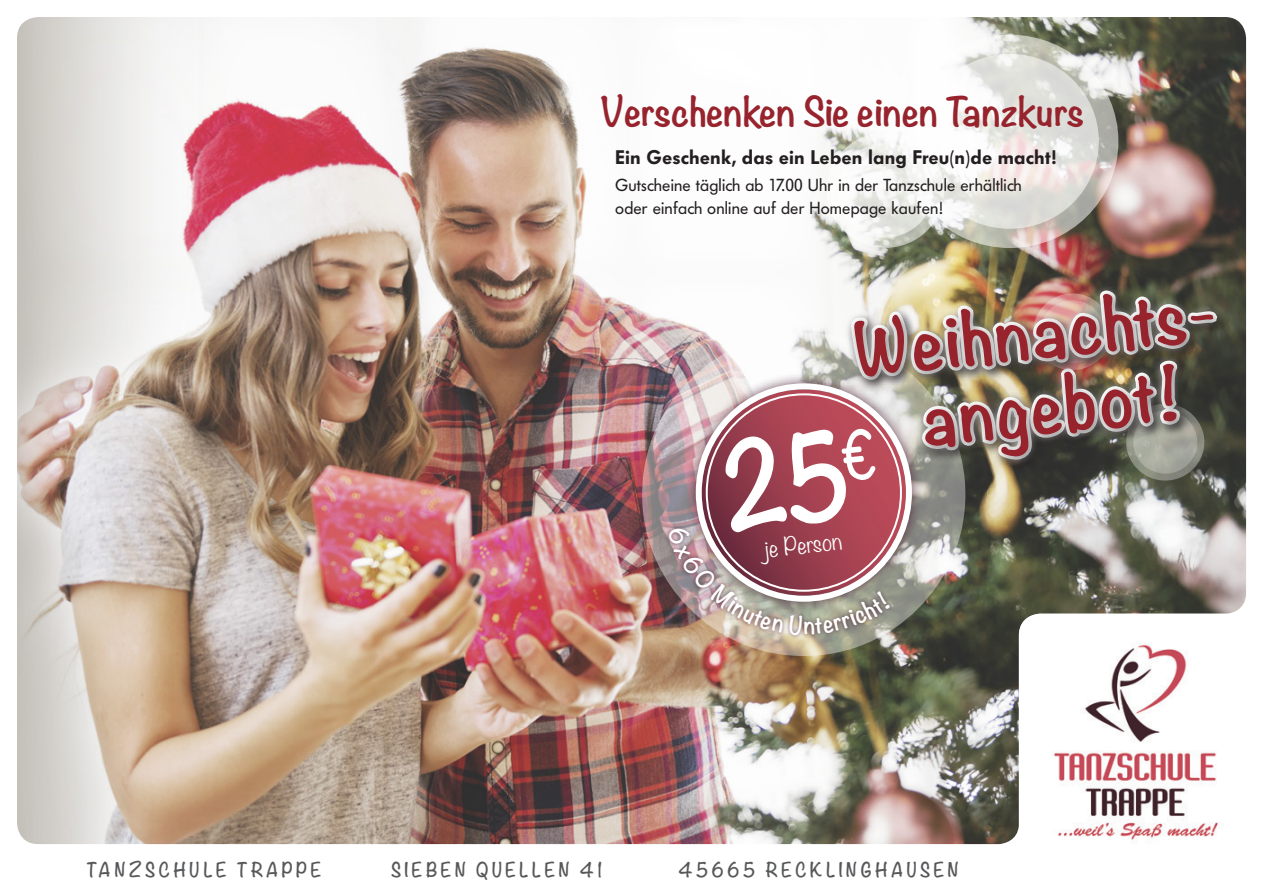
<style>
.page{position:relative;width:1263px;height:893px;background:#fff}
.page>*{position:absolute;margin:0;border:0;box-sizing:border-box;transform-origin:0 0}
.t1{font:700 66.75px/75.6px "Noteworthy";color:#97232d;text-align:center}
.t2{font:700 36px "Noteworthy";color:#97232d}
.t3{font:300 21.45px "Noteworthy";color:#fff}
.t4{font:600 19.5px "Futura BQ";letter-spacing:.01em;color:#231f20}
.t5{font:700 18px "Noteworthy";letter-spacing:.2em;color:#57585a;scale:.9 1}
.t6{font:17.25px/22.5px "Futura BQ";letter-spacing:.01em;color:#231f20}
</style>
<div class="page">
<img style="left:17px;top:17px;width:1229px;height:827px">
<svg style="left:1234px;top:614px;width:12px;height:230px"></svg>
<img style="left:1182px;top:614px;width:52px;height:230px">
<svg style="left:642px;top:333px;width:323px;height:323px;background:#af9d95"></svg>
<div style="left:664px;top:525px;width:230px;height:114px;background:#42142a;opacity:.75"></div>
<svg style="left:901px;top:35px;width:217px;height:213px"></svg>
<svg style="left:921px;top:54px;width:178px;height:175px"></svg>
<div style="left:827px;top:133px;width:117px;height:115px;background:#fff;border-radius:50%"></div>
<svg style="left:837px;top:143px;width:96px;height:94px;fill:#f6f6f5"></svg>
<svg style="left:917px;top:635px;width:265px;height:210px"></svg>
<img style="left:848px;top:167px;width:373px;height:103px">
<img style="left:841px;top:270px;width:396px;height:214px">
<img style="left:667px;top:294px;width:546px;height:341px">
<h2 class="t2" style="left:600px;top:80px;width:486px">Verschenken Sie einen Tanzkurs</h2>
<p class="t4" style="left:615px;top:146px;width:443px">Ein Geschenk, das ein Leben lang Freu(n)de macht!</p>
<p class="t6" style="left:615px;top:174px;width:408px">Gutscheine täglich ab 17.00 Uhr in der Tanzschule erhältlich oder einfach online auf der Homepage kaufen!</p>
<h1 class="t1" style="left:850px;top:311px;width:366px;rotate:-6deg">Weihnachts&shy;angebot!</h1>
<p class="t3" style="left:762px;top:530px;width:80px;rotate:-6deg">je Person</p>
<p class="t5" style="left:87px;top:853px;width:262px">TANZSCHULE TRAPPE</p>
<p class="t5" style="left:391px;top:853px;width:236px">SIEBEN QUELLEN 41</p>
<p class="t5" style="left:678px;top:853px;width:313px">45665 RECKLINGHAUSEN</p>
</div>
